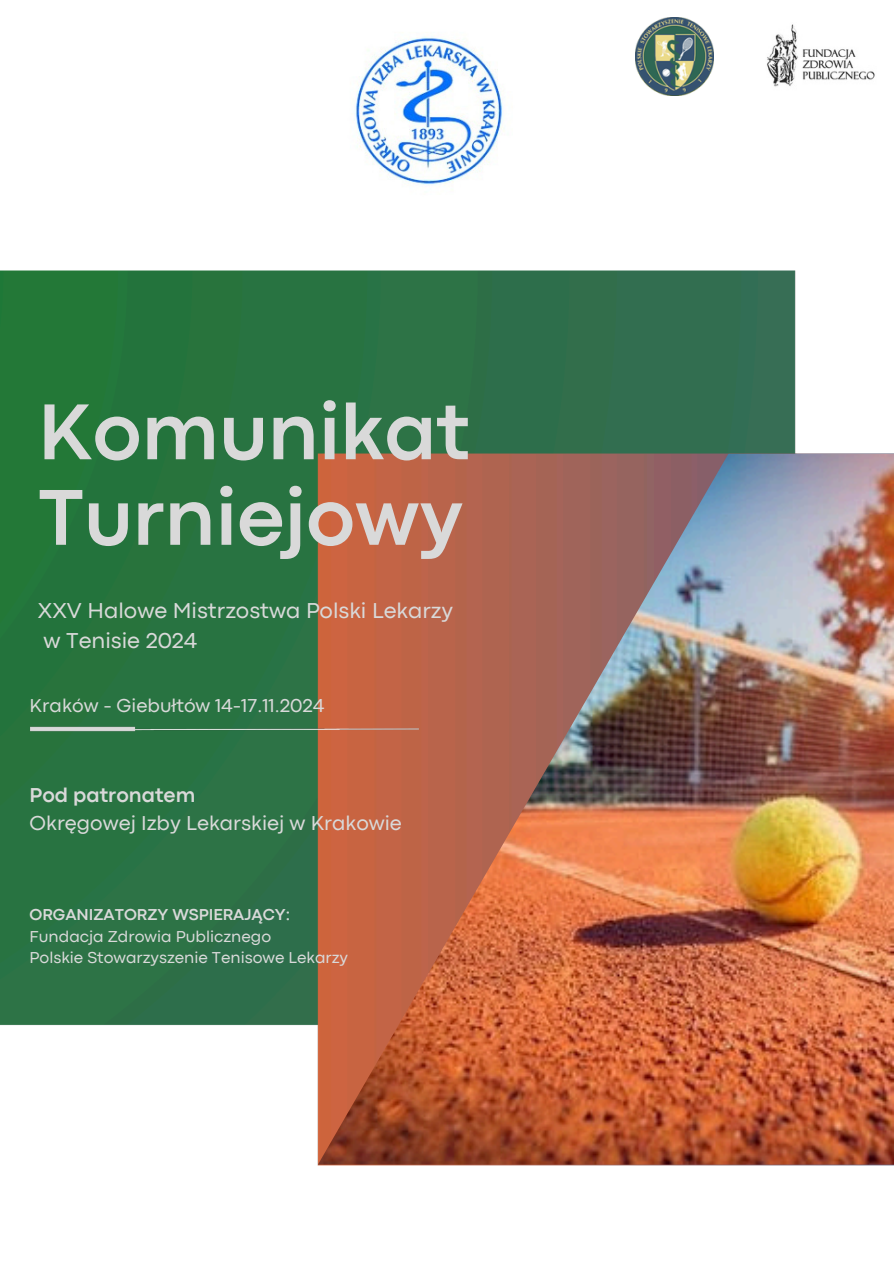
<style>
.page{position:relative;width:894px;height:1264px;background:#fff}
.page>*{position:absolute;margin:0;border:0;box-sizing:border-box;transform-origin:0 0}
.t1{font:700 82.5px/85.5px "Codec Pro";color:#d9d9d9}
.t2{font:22.5px/30.3px "Codec Pro";color:#d9d9d9}
.t3{font:21px/28.2px "Codec Pro";color:#d9d9d9}
.t4{font:19.5px "Codec Pro";color:#d9d9d9}
.t5{font:16.5px/21.3px "Codec Pro";color:#d9d9d9}
.s1{font-weight:700}
</style>
<div class="page">
<img style="left:0;top:270px;width:893px;height:896px">
<img style="left:318px;top:454px;width:575px;height:710px">
<img style="left:22px;top:719px;width:404px;height:19px">
<img style="left:355px;top:36px;width:149px;height:149px">
<img style="left:635px;top:18px;width:77px;height:77px">
<img style="left:767px;top:24px;width:108px;height:63px">
<h2 class="t1" style="left:38px;top:395px;width:433px">Komunikat<br>Turniejowy</h2>
<h3 class="t2" style="left:38px;top:596px;width:416px">XXV Halowe Mistrzostwa Polski Lekarzy w Tenisie 2024</h3>
<p class="t4" style="left:30px;top:698px;width:296px">Kraków - Giebułtów 14-17.11.2024</p>
<h2 class="t3" style="left:30px;top:782px;width:373px"><span class="s1">Pod patronatem<br></span>Okręgowej Izby Lekarskiej w Krakowie</h2>
<p class="t5" style="left:30px;top:905px;width:320px"><span class="s1">ORGANIZATORZY WSPIERAJĄCY:<br></span>Fundacja Zdrowia Publicznego<br>Polskie Stowarzyszenie Tenisowe Lekarzy</p>
</div>
